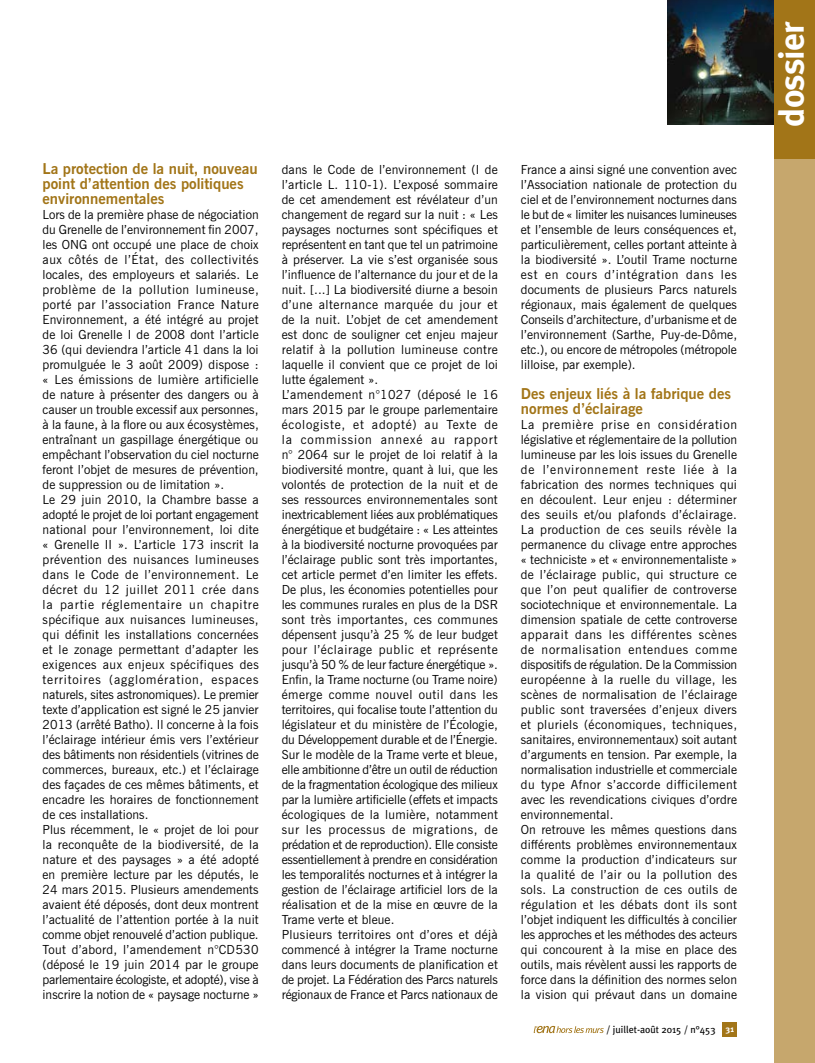
<style>
.page{position:relative;width:815px;height:1063px;background:#fff}
.page>*{position:absolute;margin:0;border:0;box-sizing:border-box;transform-origin:0 0}
.t1{font:700 35px "Meta Plus";letter-spacing:-.025em;color:#fff}
.t2{font:700 15px/15px "News Gothic BT";color:#a27518}
.t3{font:12.5px/15px "News Gothic BT";letter-spacing:.005em;color:#000}
.t4{font:10px "Meta Plus";color:#000}
.s1{font-weight:700;font-size:8.75px;color:#fff}
</style>
<div class="page">
<div style="left:774px;top:124px;width:41px;height:939px;background:#c6a76d"></div>
<div style="left:774px;top:0;width:41px;height:159px;background:#a27518"></div>
<img style="left:667px;top:0;width:107px;height:124px">
<div style="left:723px;top:1022px;width:14px;height:14px;background:#a27518"></div>
<svg style="left:534px;top:1026px;width:70px;height:7px"></svg>
<p class="t2" style="left:43px;top:161px;width:217px">La protection de la nuit, nouveau point d’attention des politiques environnementales</p>
<p class="t3" style="left:43px;top:207px;width:218px">Lors de la première phase de négociation du Grenelle de l’environnement fin 2007, les ONG ont occupé une place de choix aux côtés de l’État, des collectivités locales, des employeurs et salariés. Le problème de la pollution lumineuse, porté par l’association France Nature Environnement, a été intégré au projet de loi Grenelle I de 2008 dont l’article 36 (qui deviendra l’article 41 dans la loi promulguée le 3 août 2009) dispose : « Les émissions de lumière artificielle de nature à présenter des dangers ou à causer un trouble excessif aux personnes, à la faune, à la flore ou aux écosystèmes, entraînant un gaspillage énergétique ou empêchant l’observation du ciel nocturne feront l’objet de mesures de prévention, de suppression ou de limitation ».<br>Le 29 juin 2010, la Chambre basse a adopté le projet de loi portant engagement national pour l’environnement, loi dite « Grenelle II ». L’article 173 inscrit la prévention des nuisances lumineuses dans le Code de l’environnement. Le décret du 12 juillet 2011 crée dans la partie réglementaire un chapitre spécifique aux nuisances lumineuses, qui définit les installations concernées et le zonage permettant d’adapter les exigences aux enjeux spécifiques des territoires (agglomération, espaces naturels, sites astronomiques). Le premier texte d’application est signé le 25 janvier 2013 (arrêté Batho). Il concerne à la fois l’éclairage intérieur émis vers l’extérieur des bâtiments non résidentiels (vitrines de commerces, bureaux, etc.) et l’éclairage des façades de ces mêmes bâtiments, et encadre les horaires de fonctionnement de ces installations.<br>Plus récemment, le « projet de loi pour la reconquête de la biodiversité, de la nature et des paysages » a été adopté en première lecture par les députés, le 24 mars 2015. Plusieurs amendements avaient été déposés, dont deux montrent l’actualité de l’attention portée à la nuit comme objet renouvelé d’action publique.<br>Tout d’abord, l’amendement n°CD530 (déposé le 19 juin 2014 par le groupe parlementaire écologiste, et adopté), vise à inscrire la notion de « paysage nocturne »</p>
<p class="t3" style="left:282px;top:162px;width:218px">dans le Code de l’environnement (I de l’article L. 110-1). L’exposé sommaire de cet amendement est révélateur d’un changement de regard sur la nuit : « Les paysages nocturnes sont spécifiques et représentent en tant que tel un patrimoine à préserver. La vie s’est organisée sous l’influence de l’alternance du jour et de la nuit. [...] La biodiversité diurne a besoin d’une alternance marquée du jour et de la nuit. L’objet de cet amendement est donc de souligner cet enjeu majeur relatif à la pollution lumineuse contre laquelle il convient que ce projet de loi lutte également ».<br>L’amendement n°1027 (déposé le 16 mars 2015 par le groupe parlementaire écologiste, et adopté) au Texte de la commission annexé au rapport n° 2064 sur le projet de loi relatif à la biodiversité montre, quant à lui, que les volontés de protection de la nuit et de ses ressources environnementales sont inextricablement liées aux problématiques énergétique et budgétaire : « Les atteintes à la biodiversité nocturne provoquées par l’éclairage public sont très importantes, cet article permet d’en limiter les effets.<br>De plus, les économies potentielles pour les communes rurales en plus de la DSR sont très importantes, ces communes dépensent jusqu’à 25 % de leur budget pour l’éclairage public et représente jusqu’à 50 % de leur facture énergétique ».<br>Enfin, la Trame nocturne (ou Trame noire) émerge comme nouvel outil dans les territoires, qui focalise toute l’attention du législateur et du ministère de l’Écologie, du Développement durable et de l’Énergie.<br>Sur le modèle de la Trame verte et bleue, elle ambitionne d’être un outil de réduction de la fragmentation écologique des milieux par la lumière artificielle (effets et impacts écologiques de la lumière, notamment sur les processus de migrations, de prédation et de reproduction). Elle consiste essentiellement à prendre en considération les temporalités nocturnes et à intégrer la gestion de l’éclairage artificiel lors de la réalisation et de la mise en œuvre de la Trame verte et bleue.<br>Plusieurs territoires ont d’ores et déjà commencé à intégrer la Trame nocturne dans leurs documents de planification et de projet. La Fédération des Parcs naturels régionaux de France et Parcs nationaux de</p>
<p class="t3" style="left:521px;top:162px;width:218px;text-align:justify">France a ainsi signé une convention avec l’Association nationale de protection du ciel et de l’environnement nocturnes dans le but de « limiter les nuisances lumineuses et l’ensemble de leurs conséquences et, particulièrement, celles portant atteinte à la biodiversité ». L’outil Trame nocturne est en cours d’intégration dans les documents de plusieurs Parcs naturels régionaux, mais également de quelques Conseils d’architecture, d’urbanisme et de l’environnement (Sarthe, Puy-de-Dôme, etc.), ou encore de métropoles (métropole lilloise, par exemple).</p>
<p class="t2" style="left:521px;top:386px;width:212px">Des enjeux liés à la fabrique des normes d’éclairage</p>
<p class="t3" style="left:521px;top:417px;width:218px">La première prise en considération législative et réglementaire de la pollution lumineuse par les lois issues du Grenelle de l’environnement reste liée à la fabrication des normes techniques qui en découlent. Leur enjeu : déterminer des seuils et/ou plafonds d’éclairage.<br>La production de ces seuils révèle la permanence du clivage entre approches « techniciste » et « environnementaliste » de l’éclairage public, qui structure ce que l’on peut qualifier de controverse sociotechnique et environnementale. La dimension spatiale de cette controverse apparait dans les différentes scènes de normalisation entendues comme dispositifs de régulation. De la Commission européenne à la ruelle du village, les scènes de normalisation de l’éclairage public sont traversées d’enjeux divers et pluriels (économiques, techniques, sanitaires, environnementaux) soit autant d’arguments en tension. Par exemple, la normalisation industrielle et commerciale du type Afnor s’accorde difficilement avec les revendications civiques d’ordre environnemental.<br>On retrouve les mêmes questions dans différents problèmes environnementaux comme la production d’indicateurs sur la qualité de l’air ou la pollution des sols. La construction de ces outils de régulation et les débats dont ils sont l’objet indiquent les difficultés à concilier les approches et les méthodes des acteurs qui concourent à la mise en place des outils, mais révèlent aussi les rapports de force dans la définition des normes selon la vision qui prévaut dans un domaine</p>
<p class="t4" style="left:606px;top:1024px;width:129px">/ juillet-août 2015 / n°453 <span class="s1">31</span></p>
<h1 class="t1" style="left:771px;top:127px;width:107px;rotate:-90deg">dossier</h1>
</div>
